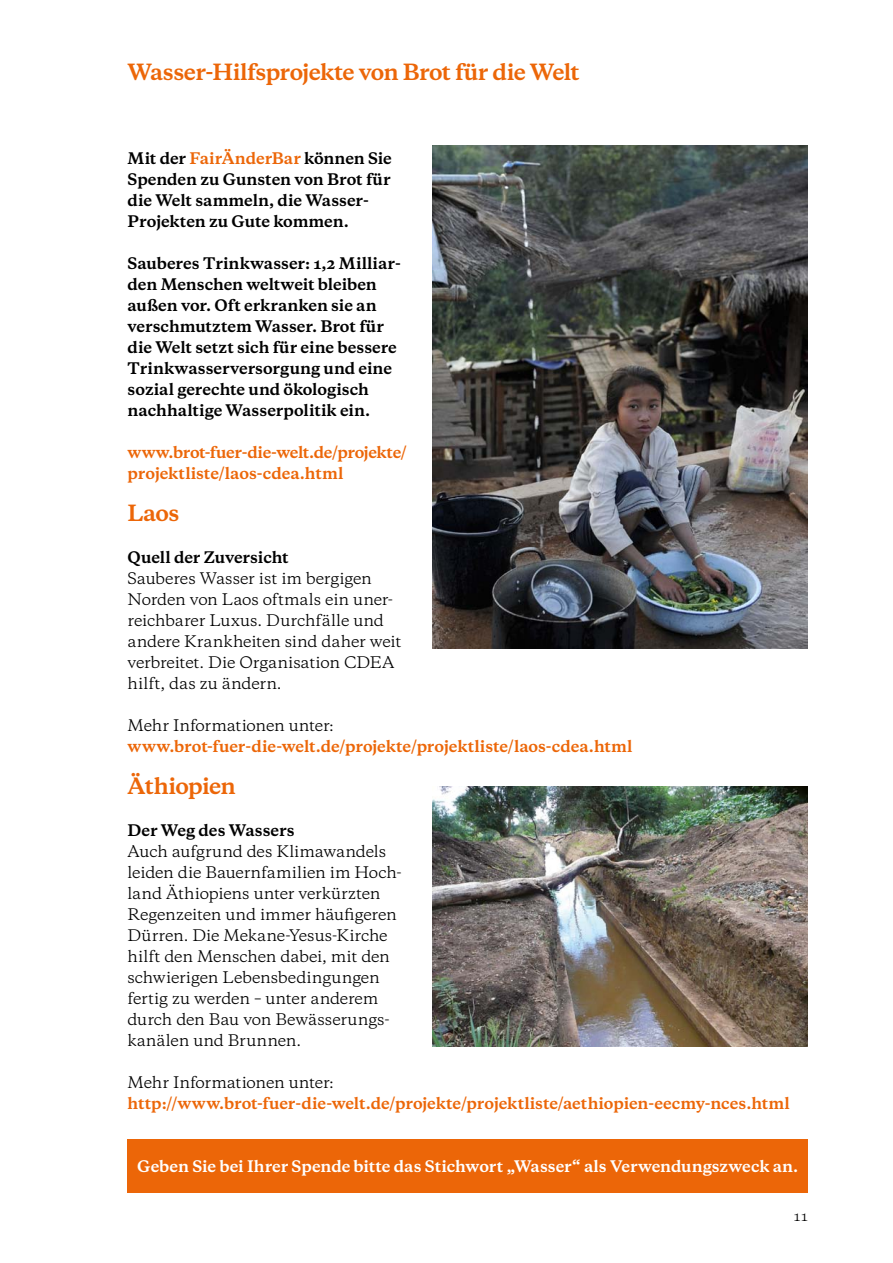
<style>
.page{position:relative;width:893px;height:1263px;background:#fff}
.page>*{position:absolute;margin:0;border:0;box-sizing:border-box;transform-origin:0 0}
.t1{font:700 21px "Galaxie Copernicus";letter-spacing:-.03em;color:#ec6608}
.t2{font:15px/21px "Galaxie Copernicus";letter-spacing:-.01em;color:#000}
.t3{font:700 15px/21px "Galaxie Copernicus";letter-spacing:-.005em;color:#000}
.t4{font:700 15px/21px "Galaxie Copernicus";letter-spacing:-.005em;color:#ec6608}
.t5{font:700 15px "Galaxie Copernicus";letter-spacing:-.005em;color:#fff}
.t6{font:13.5px "Galaxie Copernicus";color:#000}
.s1{color:#ec6608}
</style>
<div class="page">
<div style="left:128px;top:1140px;width:680px;height:53px;background:#ec6608"></div>
<img style="left:432px;top:787px;width:376px;height:259px">
<img style="left:432px;top:145px;width:376px;height:504px">
<h1 class="t1" style="left:128px;top:58px;width:454px">Wasser-Hilfsprojekte von Brot für die Welt</h1>
<p class="t3" style="left:128px;top:147px;width:266px">Mit der <span class="s1">FairÄnderBar</span> können Sie<br>Spenden zu Gunsten von Brot für die Welt sammeln, die Wasser-<br>Projekten zu Gute kommen.</p>
<p class="t3" style="left:128px;top:252px;width:275px">Sauberes Trinkwasser: 1,2 Milliar&shy;den Menschen weltweit bleiben außen vor. Oft erkranken sie an verschmutztem Wasser. Brot für die Welt setzt sich für eine bessere<br>Trinkwasserversorgung und eine sozial gerechte und ökologisch nachhaltige Wasserpolitik ein.</p>
<p class="t4" style="left:128px;top:441px;width:281px">www.brot-fuer-die-welt.de/projekte/ projektliste/laos-cdea.html</p>
<h1 class="t1" style="left:128px;top:499px;width:54px">Laos</h1>
<p class="t3" style="left:128px;top:546px;width:163px">Quell der Zuversicht</p>
<p class="t2" style="left:128px;top:567px;width:275px">Sauberes Wasser ist im bergigen<br>Norden von Laos oftmals ein uner&shy;reichbarer Luxus. Durchfälle und andere Krankheiten sind daher weit verbreitet. Die Organisation CDEA hilft, das zu ändern.</p>
<p class="t2" style="left:128px;top:714px;width:208px">Mehr Informationen unter:</p>
<p class="t4" style="left:128px;top:735px;width:506px">www.brot-fuer-die-welt.de/projekte/projektliste/laos-cdea.html</p>
<h1 class="t1" style="left:128px;top:772px;width:110px">Äthiopien</h1>
<p class="t3" style="left:128px;top:819px;width:168px">Der Weg des Wassers</p>
<p class="t2" style="left:128px;top:840px;width:276px">Auch aufgrund des Klimawandels leiden die Bauernfamilien im Hoch&shy;land Äthiopiens unter verkürzten<br>Regenzeiten und immer häufigeren<br>Dürren. Die Mekane-Yesus-Kirche hilft den Menschen dabei, mit den schwierigen Lebensbedingungen fertig zu werden – unter anderem durch den Bau von Bewässerungs&shy;kanälen und Brunnen.</p>
<p class="t2" style="left:128px;top:1071px;width:208px">Mehr Informationen unter:</p>
<p class="t4" style="left:128px;top:1092px;width:664px">http://www.brot-fuer-die-welt.de/projekte/projektliste/aethiopien-eecmy-nces.html</p>
<p class="t5" style="left:137px;top:1156px;width:663px">Geben Sie bei Ihrer Spende bitte das Stichwort „Wasser“ als Verwendungszweck an.</p>
<p class="t6" style="left:793px;top:1206px;width:16px">11</p>
</div>
